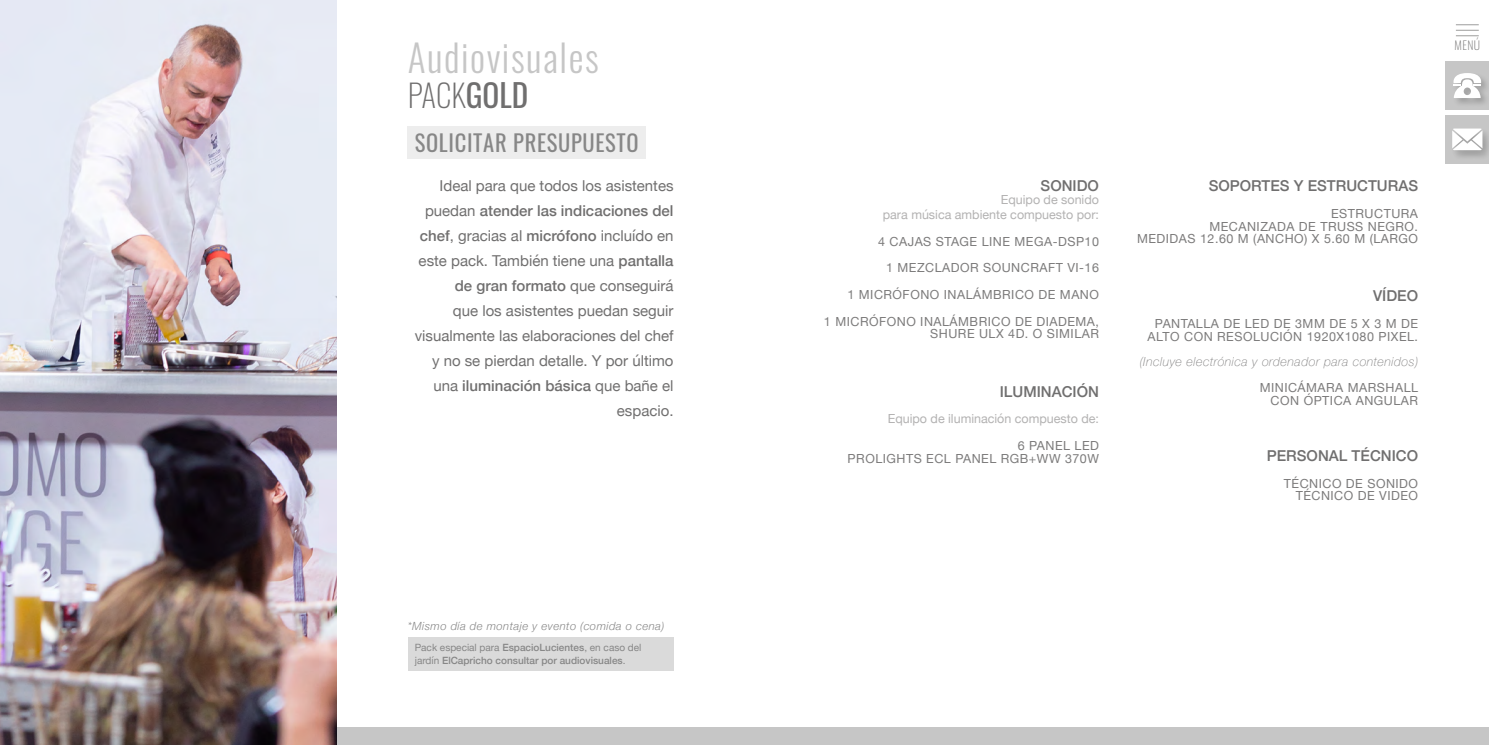
<style>
.page{position:relative;width:1489px;height:745px;background:#fff}
.page>*{position:absolute;margin:0;border:0;box-sizing:border-box;transform-origin:0 0}
.t1{font:300 37.5px "Oswald";letter-spacing:.04em;color:#c6c6c6}
.t2{font:200 31.25px "Oswald";color:#706f6f}
.t3{font:22.5px "Oswald";letter-spacing:.03em;color:#878787}
.t4{font:15px/25px "Helvetica Neue";color:#706f6f;text-align:right}
.t5{font:500 15px "Helvetica Neue";color:#706f6f}
.t6{font:12.5px/12.5px "Helvetica Neue";letter-spacing:.04em;color:#7c7b7b;text-align:right}
.t7{font:12.5px/15px "Helvetica Neue";color:#b3b2b2;text-align:right}
.t8{font:italic 100 12.5px "Helvetica Neue";letter-spacing:.04em;color:#7c7b7b}
.t9{font:200 11.75px "Oswald";color:#7c7b7b}
.t10{font:italic 300 11.25px "Helvetica Neue";letter-spacing:.04em;color:#878787}
.t11{font:500 10px/12.5px "Helvetica Neue";color:#878787}
.s1{font-weight:400}
.s2{font-weight:500}
</style>
<div class="page">
<div style="left:0;top:726px;width:1488px;height:18px;background:#c6c6c6"></div>
<img style="left:0;top:0;width:337px;height:744px">
<div style="left:407px;top:636px;width:266px;height:34px;background:#dadada"></div>
<div style="left:407px;top:126px;width:238px;height:33px;background:#ededed"></div>
<svg style="left:1456px;top:24px;width:22px;height:12px"></svg>
<div style="left:1445px;top:61px;width:43px;height:49px;background:#c6c6c6"></div>
<div style="left:1452px;top:71px;width:36px;height:36px;background:#000;opacity:.2"></div>
<svg style="left:1452px;top:73px;width:30px;height:25px"></svg>
<div style="left:1445px;top:115px;width:43px;height:48px;background:#c6c6c6"></div>
<div style="left:1450px;top:127px;width:38px;height:32px;background:#000;opacity:.2"></div>
<svg style="left:1451px;top:128px;width:31px;height:22px"></svg>
<h1 class="t1" style="left:407px;top:24px;width:192px">Audiovisuales</h1>
<h2 class="t2" style="left:407px;top:68px;width:122px">PACK<span class="s1">GOLD</span></h2>
<h3 class="t3" style="left:415px;top:122px;width:225px">SOLICITAR PRESUPUESTO</h3>
<p class="t4" style="left:415px;top:174px;width:260px">Ideal para que todos los asistentes puedan <span class="s2">atender las indicaciones del chef</span>, gracias al <span class="s2">micrófono</span> incluído en este pack. También tiene una <span class="s2">pantalla de gran formato</span> que conseguirá<br>que los asistentes puedan seguir visualmente las elaboraciones del chef y no se pierdan detalle. Y por último una <span class="s2">iluminación básica</span> que bañe el espacio.</p>
<p class="t10" style="left:407px;top:616px;width:258px">*Mismo día de montaje y evento (comida o cena)</p>
<p class="t11" style="left:415px;top:640px;width:228px"><span class="s1">Pack especial para</span> EspacioLucientes<span class="s1">, en caso del jardín</span> ElCapricho consultar por audiovisuales<span class="s1">.</span></p>
<p class="t9" style="left:1454px;top:35px;width:27px">MENÚ</p>
<p class="t5" style="left:1040px;top:174px;width:60px">SONIDO</p>
<p class="t7" style="left:882px;top:192px;width:218px">Equipo de sonido<br>para música ambiente compuesto por:</p>
<p class="t6" style="left:824px;top:228px;width:276px;line-height:26.6px">4 CAJAS STAGE LINE MEGA-DSP10<br>1 MEZCLADOR SOUNCRAFT VI-16<br>1 MICRÓFONO INALÁMBRICO DE MANO<br>1 MICRÓFONO INALÁMBRICO DE DIADEMA,</p>
<p class="t6" style="left:930px;top:328px;width:170px">SHURE ULX 4D. O SIMILAR</p>
<p class="t5" style="left:999px;top:379px;width:101px">ILUMINACIÓN</p>
<p class="t7" style="left:887px;top:412px;width:213px">Equipo de iluminación compuesto de:</p>
<p class="t6" style="left:847px;top:440px;width:253px">6 PANEL LED<br>PROLIGHTS ECL PANEL RGB+WW 370W</p>
<p class="t5" style="left:1208px;top:174px;width:211px">SOPORTES Y ESTRUCTURAS</p>
<p class="t6" style="left:1136px;top:208px;width:282px">ESTRUCTURA<br>MECANIZADA DE TRUSS NEGRO.<br>MEDIDAS 12.60 M (ANCHO) X 5.60 M (LARGO</p>
<p class="t5" style="left:1372px;top:284px;width:47px">VÍDEO</p>
<p class="t6" style="left:1147px;top:318px;width:272px;text-align:center">PANTALLA DE LED DE 3MM DE 5 X 3 M DE<br>ALTO CON RESOLUCIÓN 1920X1080 PIXEL.</p>
<p class="t8" style="left:1139px;top:351px;width:280px">(Incluye electrónica y ordenador para contenidos)</p>
<p class="t6" style="left:1259px;top:382px;width:160px">MINICÁMARA MARSHALL<br>CON ÓPTICA ANGULAR</p>
<p class="t5" style="left:1266px;top:443px;width:153px">PERSONAL TÉCNICO</p>
<p class="t6" style="left:1283px;top:477px;width:136px">TÉCNICO DE SONIDO<br>TÉCNICO DE VIDEO</p>
</div>
